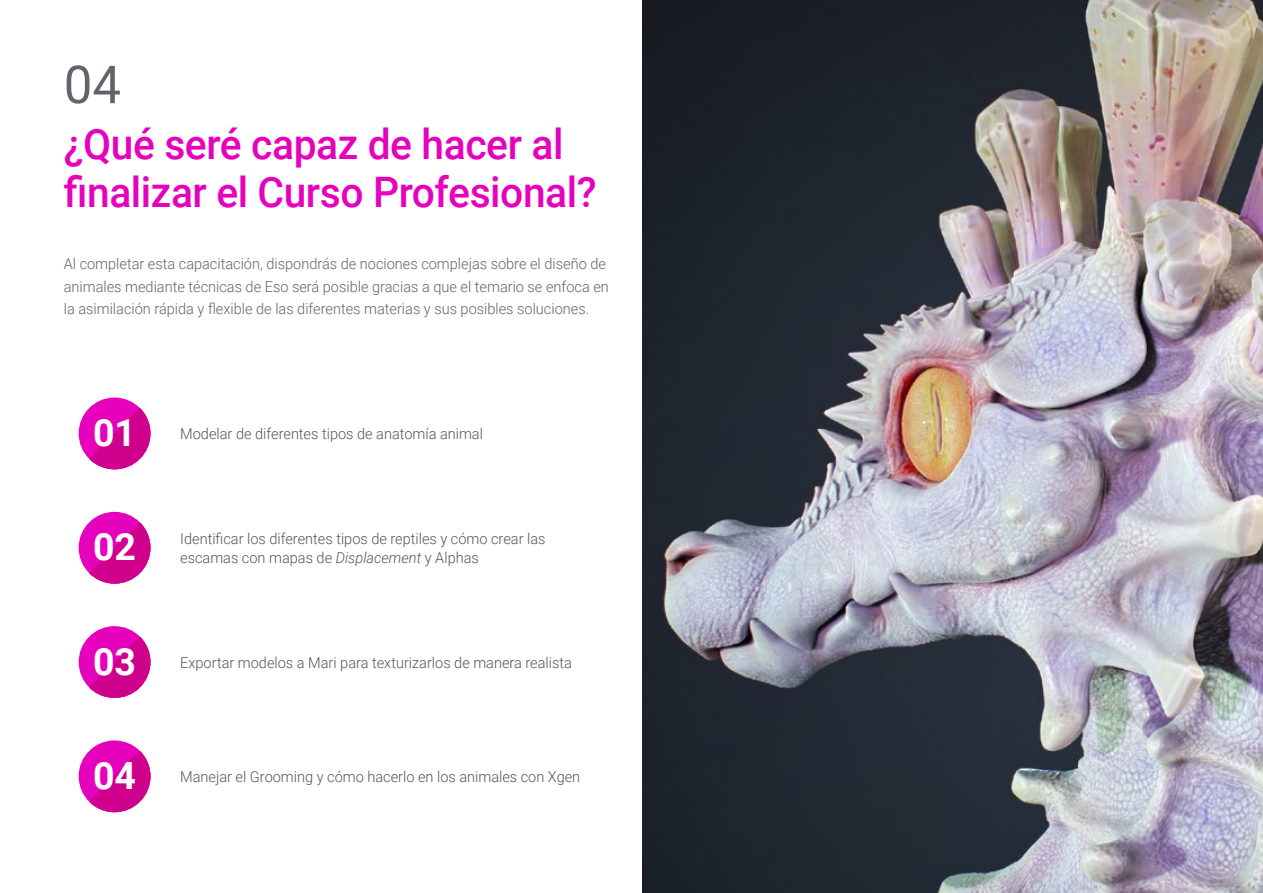
<style>
.page{position:relative;width:1263px;height:893px;background:#fff}
.page>*{position:absolute;margin:0;border:0;box-sizing:border-box;transform-origin:0 0}
.t1{font:52.5px "Roboto";color:#61646a}
.t2{font:500 42px/48px "Roboto";letter-spacing:-.01em;color:#e602bd}
.t3{font:700 37.5px "Roboto";color:#fff}
.t4{font:300 15px/19.5px "Roboto";color:#52555b}
.t5{font:300 15px/22.5px "Roboto";color:#61646a}
.s1{font-style:italic}
</style>
<div class="page">
<div style="left:79px;top:512px;width:71px;height:72px;background:#e602bd;border-radius:50%"></div>
<svg style="left:89px;top:522px;width:61px;height:62px"></svg>
<div style="left:79px;top:740px;width:71px;height:72px;background:#e602bd;border-radius:50%"></div>
<svg style="left:89px;top:751px;width:61px;height:61px"></svg>
<div style="left:79px;top:626px;width:71px;height:72px;background:#e602bd;border-radius:50%"></div>
<svg style="left:89px;top:637px;width:61px;height:61px"></svg>
<div style="left:79px;top:398px;width:71px;height:71px;background:#e602bd;border-radius:50%"></div>
<svg style="left:89px;top:408px;width:61px;height:61px"></svg>
<img style="left:642px;top:0;width:621px;height:893px">
<h1 class="t1" style="left:64px;top:48px;width:59px">04</h1>
<h2 class="t2" style="left:64px;top:119px;width:534px">¿Qué seré capaz de hacer al finalizar el Curso Profesional?</h2>
<p class="t5" style="left:64px;top:252px;width:547px">Al completar esta capacitación, dispondrás de nociones complejas sobre el diseño de animales mediante técnicas de Eso será posible gracias a que el temario se enfoca en la asimilación rápida y flexible de las diferentes materias y sus posibles soluciones.</p>
<h3 class="t3" style="left:93px;top:407px;width:45px">01</h3>
<p class="t4" style="left:180px;top:423px;width:304px">Modelar de diferentes tipos de anatomía animal</p>
<h3 class="t3" style="left:93px;top:521px;width:45px">02</h3>
<p class="t4" style="left:180px;top:528px;width:367px">Identificar los diferentes tipos de reptiles y cómo crear las escamas con mapas de <span class="s1">Displacement</span> y Alphas</p>
<h3 class="t3" style="left:93px;top:635px;width:45px">03</h3>
<p class="t4" style="left:180px;top:652px;width:393px">Exportar modelos a Mari para texturizarlos de manera realista</p>
<h3 class="t3" style="left:93px;top:749px;width:45px">04</h3>
<p class="t4" style="left:180px;top:766px;width:402px">Manejar el Grooming y cómo hacerlo en los animales con Xgen</p>
</div>
